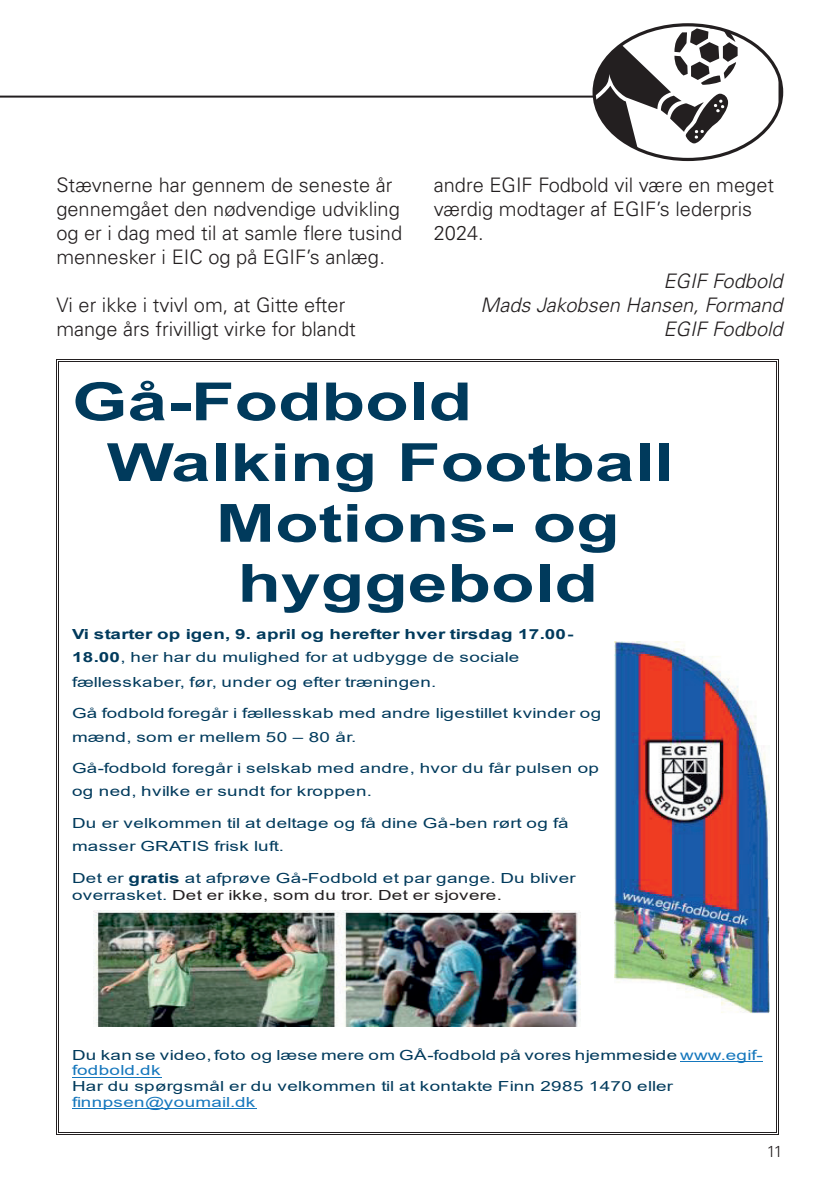
<style>
.page{position:relative;width:840px;height:1191px;background:#fff}
.page>*{position:absolute;margin:0;border:0;box-sizing:border-box;transform-origin:0 0}
.t1{font:700 52.6px "Arial";color:#003a5c;scale:1.35 1}
.Mellemrubrik{font:300 20px/24px "Univers LT Std";color:#231f20}
.Mellemrubrik-2{font:italic 300 20px/24px "Univers LT Std";color:#231f20;text-align:right}
.t2{font:300 16px "Univers LT Std";color:#231f20}
.t3{font:14px/15.6px "Arial";letter-spacing:.02em;color:#003a5c;scale:1.35 1}
.s1{font-weight:700}
.s2{color:#231f20}
.s3{color:#1577bd}
</style>
<div class="page">
<hr style="left:0;top:96px;width:624px;height:2px;background:#231f20">
<svg style="left:592px;top:23px;width:190px;height:138px"></svg>
<hr style="left:679px;top:1061px;width:83px;height:1px;background:#1577bd">
<hr style="left:72px;top:1076px;width:89px;height:1px;background:#1577bd">
<hr style="left:72px;top:1108px;width:184px;height:1px;background:#1577bd">
<img style="left:614px;top:641px;width:155px;height:372px">
<img style="left:94px;top:910px;width:486px;height:116px">
<hr style="left:59px;top:359px;width:716px;height:1px;background:#231f20">
<hr style="left:59px;top:361px;width:716px;height:1px;background:#231f20">
<hr style="left:56px;top:362px;width:1px;height:770px;background:#231f20">
<hr style="left:58px;top:362px;width:1px;height:770px;background:#231f20">
<hr style="left:777px;top:362px;width:1px;height:770px;background:#231f20">
<hr style="left:775px;top:362px;width:1px;height:770px;background:#231f20">
<hr style="left:59px;top:1132px;width:716px;height:1px;background:#231f20">
<p class="Mellemrubrik" style="left:56px;top:173px;width:347px">Stævnerne har gennem de seneste år gennemgået den nødvendige udvikling og er i dag med til at samle flere tusind mennesker i EIC og på EGIF’s anlæg.</p>
<p class="Mellemrubrik" style="left:56px;top:293px;width:301px">Vi er ikke i tvivl om, at Gitte efter mange års frivilligt virke for blandt</p>
<p class="Mellemrubrik" style="left:433px;top:173px;width:342px">andre EGIF Fodbold vil være en meget værdig modtager af EGIF’s lederpris<br>2024.</p>
<p class="Mellemrubrik-2" style="left:480px;top:269px;width:303px">EGIF Fodbold<br>Mads Jakobsen Hansen, Formand<br>EGIF Fodbold</p>
<p class="t1" style="left:72px;top:365px;width:297px">Gå-Fodbold</p>
<p class="t1" style="left:107px;top:425px;width:421px">Walking Football</p>
<p class="t1" style="left:215px;top:486px;width:300px">Motions- og</p>
<p class="t1" style="left:237px;top:546px;width:268px">hyggebold</p>
<p class="t3" style="left:72px;top:622px;width:373px;line-height:23.8px"><span class="s1">Vi starter op igen, 9. april og herefter hver tirsdag 17.00-<br>18.00</span>, her har du mulighed for at udbygge de sociale fællesskaber, før, under og efter træningen.</p>
<p class="t3" style="left:72px;top:701px;width:393px;line-height:23.4px">Gå fodbold foregår i fællesskab med andre ligestillet kvinder og mænd, som er mellem 50 – 80 år.</p>
<p class="t3" style="left:72px;top:756px;width:391px;line-height:23.4px">Gå-fodbold foregår i selskab med andre, hvor du får pulsen op og ned, hvilke er sundt for kroppen.</p>
<p class="t3" style="left:72px;top:811px;width:369px;line-height:23.4px">Du er velkommen til at deltage og få dine Gå-ben rørt og få masser GRATIS frisk luft.</p>
<p class="t3" style="left:72px;top:869px;width:374px;line-height:16.8px">Det er <span class="s1">gratis</span> at afprøve Gå-Fodbold et par gange. Du bliver overrasket. <span class="s2">Det er ikke, som du tror. Det er sjovere.</span></p>
<p class="t3" style="left:72px;top:1047px;width:513px">Du kan se video, foto og læse mere om GÅ-fodbold på vores hjemmeside <span class="s3">www.egif&shy;fodbold.dk<br></span>Har du spørgsmål er du velkommen til at kontakte Finn 2985 1470 eller <span class="s3">finnpsen@youmail.dk</span></p>
<p class="t2" style="left:766px;top:1141px;width:17px">11</p>
</div>
